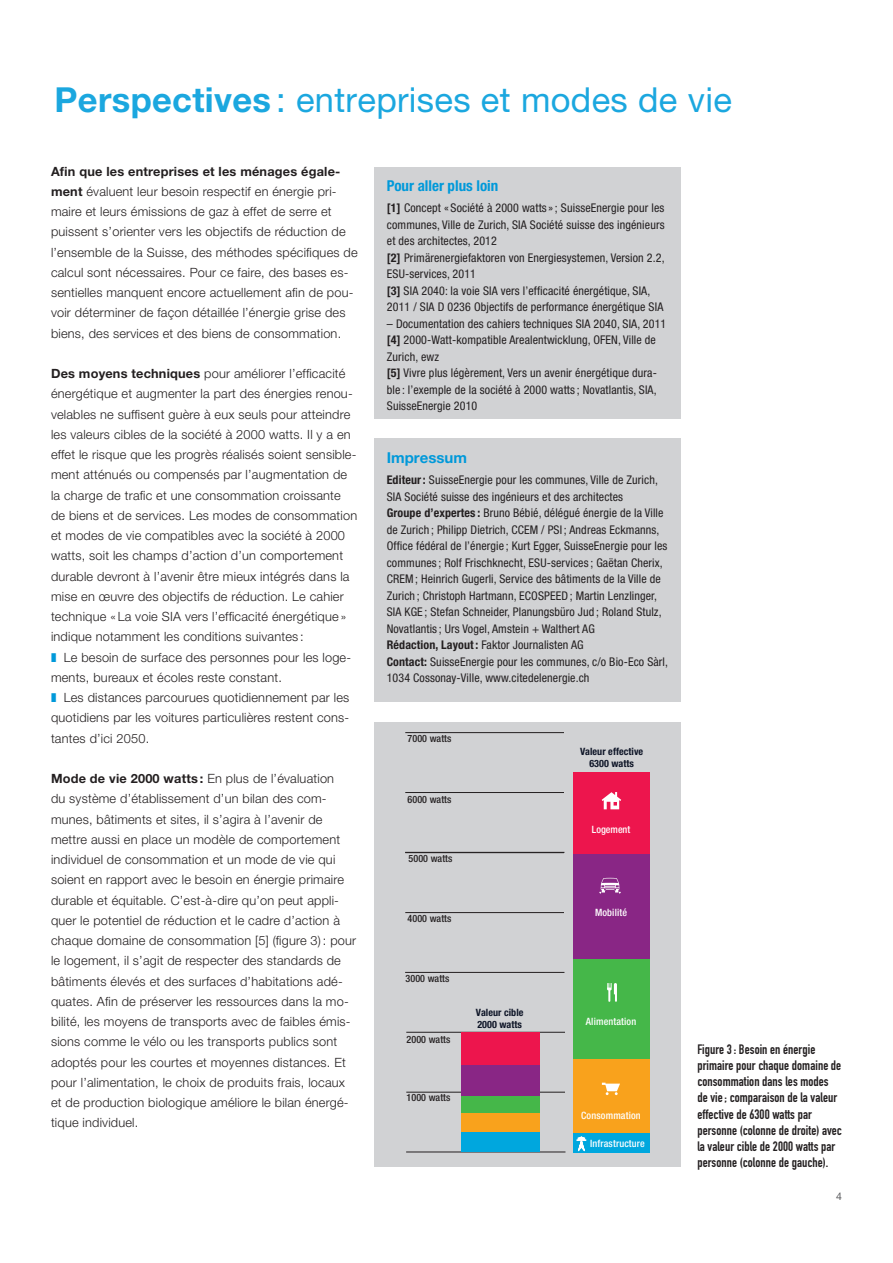
<style>
.page{position:relative;width:893px;height:1263px;background:#fff}
.page>*{position:absolute;margin:0;border:0;box-sizing:border-box;transform-origin:0 0}
.t1{font:34.5px "Helvetica Neue";letter-spacing:.01em;color:#1ba7df}
.t2{font:700 condensed 15px "Helvetica Neue";color:#0099da}
.t3{font:700 15px "Helvetica Neue";color:#0099da}
.t4{font:13.5px/16.2px "DIN Engschrift";letter-spacing:.005em;color:#231f20}
.t5{font:300 12.75px/20.2px "Helvetica Neue";letter-spacing:.015em;color:#231f20}
.t6{font:condensed 12px/16.5px "Helvetica Neue";letter-spacing:.01em;color:#231f20}
.t7{font:10.5px "Helvetica Neue";color:#57585a}
.t8{font:500 condensed 10.05px "Helvetica Neue";letter-spacing:.005em;color:#231f20}
.t9{font:500 condensed 10.05px "Helvetica Neue";letter-spacing:.015em;color:#fff}
.t10{font:700 condensed 10.05px/12.1px "Helvetica Neue";letter-spacing:.005em;color:#0e1527;text-align:center}
.s1{font-weight:700}
</style>
<div class="page">
<div style="left:374px;top:167px;width:307px;height:251px;background:#d1d2d4"></div>
<div style="left:374px;top:722px;width:306px;height:444px;background:#d1d2d4"></div>
<hr style="left:406px;top:1032px;width:159px;height:1px;background:#231f20">
<hr style="left:406px;top:1092px;width:159px;height:1px;background:#231f20">
<hr style="left:406px;top:1152px;width:159px;height:1px;background:#231f20">
<div style="left:573px;top:854px;width:77px;height:105px;background:#892685"></div>
<div style="left:573px;top:959px;width:77px;height:100px;background:#45b749"></div>
<div style="left:573px;top:1059px;width:77px;height:74px;background:#f9a21c"></div>
<div style="left:573px;top:1133px;width:77px;height:20px;background:#00a7de"></div>
<div style="left:461px;top:1032px;width:78px;height:33px;background:#ed154d"></div>
<div style="left:461px;top:1065px;width:78px;height:31px;background:#892685"></div>
<div style="left:461px;top:1096px;width:78px;height:18px;background:#45b749"></div>
<div style="left:461px;top:1114px;width:78px;height:19px;background:#f9a21c"></div>
<div style="left:461px;top:1133px;width:78px;height:19px;background:#00a7de"></div>
<svg style="left:552px;top:1082px;width:68px;height:69px"></svg>
<svg style="left:607px;top:983px;width:10px;height:19px"></svg>
<svg style="left:599px;top:878px;width:22px;height:16px"></svg>
<div style="left:573px;top:773px;width:77px;height:81px;background:#ed154d"></div>
<svg style="left:602px;top:792px;width:19px;height:17px"></svg>
<hr style="left:405px;top:912px;width:159px;height:1px;background:#231f20">
<hr style="left:405px;top:972px;width:159px;height:1px;background:#231f20">
<hr style="left:405px;top:732px;width:159px;height:1px;background:#231f20">
<hr style="left:405px;top:792px;width:159px;height:1px;background:#231f20">
<hr style="left:405px;top:852px;width:159px;height:1px;background:#231f20">
<div style="left:374px;top:439px;width:306px;height:263px;background:#d1d2d4"></div>
<h1 class="t1" style="left:55px;top:79px;width:679px"><span class="s1">Perspectives</span> : entreprises et modes de vie</h1>
<p class="t5" style="left:51px;top:161px;width:308px"><span class="s1">Afin que les entreprises et les ménages égale&shy;ment</span> évaluent leur besoin respectif en énergie pri&shy;maire et leurs émissions de gaz à effet de serre et puissent s’orienter vers les objectifs de réduction de l’ensemble de la Suisse, des méthodes spécifiques de calcul sont nécessaires. Pour ce faire, des bases es&shy;sentielles manquent encore actuellement afin de pou&shy;voir déterminer de façon détaillée l’énergie grise des biens, des services et des biens de consommation.</p>
<p class="t5" style="left:51px;top:363px;width:308px"><span class="s1">Des moyens techniques</span> pour améliorer l’efficacité énergétique et augmenter la part des énergies renou&shy;velables ne suffisent guère à eux seuls pour atteindre les valeurs cibles de la société à 2000 watts. Il y a en effet le risque que les progrès réalisés soient sensible&shy;ment atténués ou compensés par l’augmentation de la charge de trafic et une consommation croissante de biens et de services. Les modes de consommation et modes de vie compatibles avec la société à 2000 watts, soit les champs d’action d’un comportement durable devront à l’avenir être mieux intégrés dans la mise en œuvre des objectifs de réduction. Le cahier technique « La voie SIA vers l’efficacité énergétique » indique notamment les conditions suivantes :</p>
<p class="t5" style="left:51px;top:647px;width:302px;text-indent:13px">Le besoin de surface des personnes pour les loge&shy;ments, bureaux et écoles reste constant.</p>
<p class="t5" style="left:51px;top:687px;width:300px;text-align:justify;text-indent:13px">Les distances parcourues quotidiennement par les quotidiens par les voitures particulières restent cons&shy;tantes d’ici 2050.</p>
<p class="t5" style="left:51px;top:768px;width:307px"><span class="s1">Mode de vie 2000 watts :</span> En plus de l’évaluation<br>du système d’établissement d’un bilan des com&shy;munes, bâtiments et sites, il s’agira à l’avenir de mettre aussi en place un modèle de comportement individuel de consommation et un mode de vie qui soient en rapport avec le besoin en énergie primaire durable et équitable. C’est-à-dire qu’on peut appli&shy;quer le potentiel de réduction et le cadre d’action à chaque domaine de consommation [5] (figure 3) : pour le logement, il s’agit de respecter des standards de bâtiments élevés et des surfaces d’habitations adé&shy;quates. Afin de préserver les ressources dans la mo&shy;bilité, les moyens de transports avec de faibles émis&shy;sions comme le vélo ou les transports publics sont adoptés pour les courtes et moyennes distances. Et pour l’alimentation, le choix de produits frais, locaux et de production biologique améliore le bilan énergé&shy;tique individuel.</p>
<p class="t2" style="left:387px;top:177px;width:113px">Pour aller plus loin</p>
<p class="t6" style="left:387px;top:199px;width:279px"><span class="s1">[1]</span> Concept « Société à 2000 watts »; SuisseEnergie pour les communes, Ville de Zurich, SIA Société suisse des ingénieurs et des architectes, 2012<br><span class="s1">[2]</span> Primärenergiefaktoren von Energiesystemen, Version 2.2, ESU-services, 2011<br><span class="s1">[3]</span> SIA 2040: la voie SIA vers l’efficacité énergétique, SIA, 2011 / SIA D 0236 Objectifs de performance énergétique SIA</p>
<p class="t6" style="left:387px;top:315px;width:281px">– Documentation des cahiers techniques SIA 2040, SIA, 2011 <span class="s1">[4]</span> 2000-Watt-kompatible Arealentwicklung, OFEN, Ville de Zurich, ewz<br><span class="s1">[5]</span> Vivre plus légèrement, Vers un avenir énergétique dura&shy;ble : l’exemple de la société à 2000 watts ; Novatlantis, SIA, SuisseEnergie 2010</p>
<p class="t3" style="left:387px;top:449px;width:82px">Impressum</p>
<p class="t6" style="left:387px;top:471px;width:283px"><span class="s1">Editeur:</span> SuisseEnergie pour les communes, Ville de Zurich, SIA Société suisse des ingénieurs et des architectes<br><span class="s1">Groupe d’expertes :</span> Bruno Bébié, délégué énergie de la Ville de Zurich ; Philipp Dietrich, CCEM / PSI ; Andreas Eckmanns, Office fédéral de l’énergie ; Kurt Egger, SuisseEnergie pour les communes ; Rolf Frischknecht, ESU-services ; Gaëtan Cherix, CREM ; Heinrich Gugerli, Service des bâtiments de la Ville de Zurich ; Christoph Hartmann, ECOSPEED ; Martin Lenzlinger, SIA KGE ; Stefan Schneider, Planungsbüro Jud ; Roland Stulz, Novatlantis ; Urs Vogel, Amstein + Walthert AG<br><span class="s1">Rédaction, Layout:</span> Faktor Journalisten AG<br><span class="s1">Contact:</span> SuisseEnergie pour les communes, c/o Bio-Eco Sàrl, 1034 Cossonay-Ville, www.citedelenergie.ch</p>
<p class="t8" style="left:408px;top:732px;width:45px">7000 watts</p>
<p class="t8" style="left:408px;top:793px;width:45px">6000 watts</p>
<p class="t8" style="left:409px;top:853px;width:45px">5000 watts</p>
<p class="t8" style="left:408px;top:912px;width:45px">4000 watts</p>
<p class="t8" style="left:406px;top:973px;width:45px">3000 watts</p>
<p class="t8" style="left:407px;top:1033px;width:45px">2000 watts</p>
<p class="t8" style="left:407px;top:1092px;width:45px">1000 watts</p>
<p class="t10" style="left:476px;top:1006px;width:49px;text-align:left">Valeur cible<br>2000 watts</p>
<p class="t10" style="left:580px;top:745px;width:65px">Valeur effective<br>6300 watts</p>
<p class="t9" style="left:592px;top:823px;width:40px">Logement</p>
<p class="t9" style="left:595px;top:906px;width:34px">Mobilité</p>
<p class="t9" style="left:586px;top:1016px;width:52px">Alimentation</p>
<p class="t9" style="left:581px;top:1110px;width:61px">Consommation</p>
<p class="t9" style="left:590px;top:1137px;width:56px">Infrastructure</p>
<p class="t4" style="left:697px;top:1041px;width:146px">Figure 3: Besoin en énergie primaire pour chaque domaine de consommation dans les modes de vie; comparaison de la valeur effective de 6300 watts par personne (colonne de droite) avec la valeur cible de 2000 watts par personne (colonne de gauche).</p>
<p class="t7" style="left:836px;top:1189px;width:7px">4</p>
</div>
